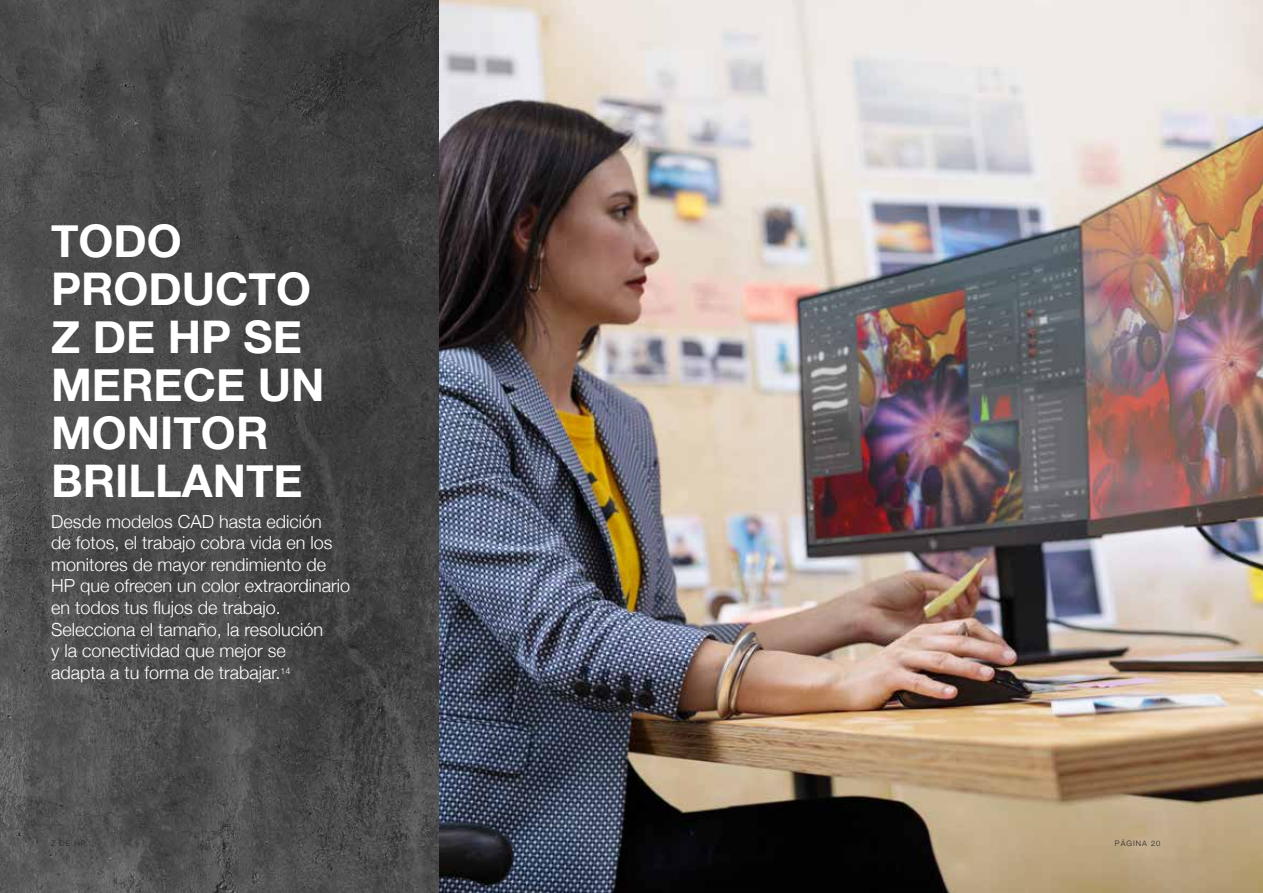
<style>
.page{position:relative;width:1263px;height:893px;background:#fff}
.page>*{position:absolute;margin:0;border:0;box-sizing:border-box;transform-origin:0 0}
.t1{font:700 45px/48px "Helvetica Neue";color:#fff}
.Body_-_Title_page{font:300 18px/21.6px "Helvetica Neue";color:#fff}
.t2{font:300 7.5px "Helvetica Neue";letter-spacing:.14em;color:#231f20}
</style>
<div class="page">
<img style="left:439px;top:0;width:824px;height:893px">
<img style="left:0;top:0;width:439px;height:893px">
<p class="t1" style="left:51px;top:218px;width:275px">TODO<br>PRODUCTO<br>Z DE HP SE<br>MERECE UN<br>MONITOR<br>BRILLANTE</p>
<p class="Body_-_Title_page" style="left:51px;top:509px;width:301px">Desde modelos CAD hasta edición<br>de fotos, el trabajo cobra vida en los monitores de mayor rendimiento de HP que ofrecen un color extraordinario en todos tus flujos de trabajo.<br>Selecciona el tamaño, la resolución<br>y la conectividad que mejor se<br>adapta a tu forma de trabajar.<sup>14</sup></p>
<p class="t2" style="left:51px;top:837px;width:36px">Z DE HP</p>
<p class="t2" style="left:1115px;top:837px;width:47px">PÁGINA 20</p>
</div>
